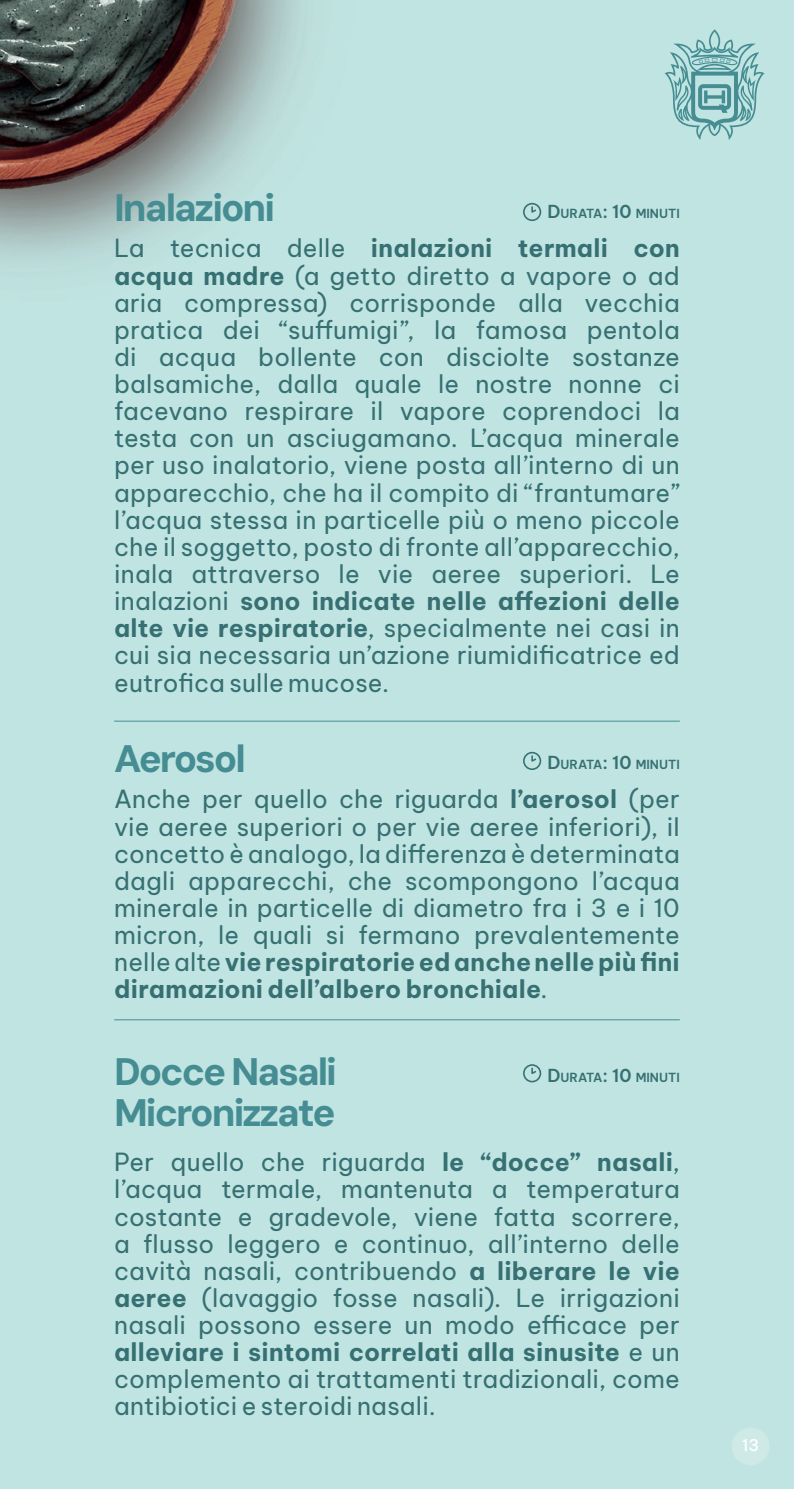
<style>
.page{position:relative;width:794px;height:1489px;background:#fff}
.page>*{position:absolute;margin:0;border:0;box-sizing:border-box;transform-origin:0 0}
.t1{font:38.15px/41.6px "DM Sans 9 pt";letter-spacing:-.055em;color:#458d92}
.t2{font:24.5px/26.9px "Be Vietnam Pro";letter-spacing:.005em;color:#377073;text-align:justify}
.t3{font:500 16.1px "Be Vietnam Pro";color:#fff}
.t4{font:600 12.25px "Be Vietnam Pro";color:#377073}
.s1{font-size:17.5px}
.s2{font-weight:700}
</style>
<div class="page">
<div style="left:0;top:0;width:794px;height:1488px;background:#c0e4e2"></div>
<img style="left:0;top:0;width:302px;height:263px">
<svg style="left:664px;top:29px;width:100px;height:111px"></svg>
<hr style="left:114px;top:720px;width:566px;height:1px;background:#458d92">
<hr style="left:114px;top:1019px;width:566px;height:1px;background:#458d92">
<svg style="left:523px;top:751px;width:19px;height:19px"></svg>
<svg style="left:523px;top:202px;width:19px;height:19px"></svg>
<svg style="left:523px;top:1064px;width:19px;height:19px"></svg>
<svg style="left:732px;top:1428px;width:37px;height:36px"></svg>
<div style="left:742px;top:1439px;width:16px;height:12px;background:#cfeae6"></div>
<h1 class="t1" style="left:114px;top:187px;width:163px">Inalazioni</h1>
<p class="t4" style="left:547px;top:203px;width:134px"><span class="s1">D</span>URATA<span class="s1">: 10</span> MINUTI</p>
<p class="t2" style="left:114px;top:232px;width:567px">La tecnica delle <span class="s2">inalazioni termali con acqua madre</span> (a getto diretto a vapore o ad aria compressa) corrisponde alla vecchia pratica dei “suffumigi”, la famosa pentola di acqua bollente con disciolte sostanze balsamiche, dalla quale le nostre nonne ci facevano respirare il vapore coprendoci la testa con un asciugamano. L’acqua minerale per uso inalatorio, viene posta all’interno di un apparecchio, che ha il compito di “frantumare” l’acqua stessa in particelle più o meno piccole che il soggetto, posto di fronte all’apparecchio, inala attraverso le vie aeree superiori. Le inalazioni <span class="s2">sono indicate nelle affezioni delle alte vie respiratorie</span>, specialmente nei casi in cui sia necessaria un’azione riumidificatrice ed eutrofica sulle mucose.</p>
<h1 class="t1" style="left:114px;top:738px;width:133px">Aerosol</h1>
<p class="t4" style="left:547px;top:754px;width:134px"><span class="s1">D</span>URATA<span class="s1">: 10</span> MINUTI</p>
<p class="t2" style="left:114px;top:783px;width:567px">Anche per quello che riguarda <span class="s2">l’aerosol</span> (per vie aeree superiori o per vie aeree inferiori), il concetto è analogo, la differenza è determinata dagli apparecchi, che scompongono l’acqua minerale in particelle di diametro fra i 3 e i 10 micron, le quali si fermano prevalentemente nelle alte <span class="s2">vie respiratorie ed anche nelle più fini diramazioni dell’albero bronchiale</span>.</p>
<h1 class="t1" style="left:114px;top:1050px;width:224px">Docce Nasali<br>Micronizzate</h1>
<p class="t4" style="left:547px;top:1066px;width:134px"><span class="s1">D</span>URATA<span class="s1">: 10</span> MINUTI</p>
<p class="t2" style="left:114px;top:1146px;width:567px">Per quello che riguarda <span class="s2">le “docce” nasali</span>, l’acqua termale, mantenuta a temperatura costante e gradevole, viene fatta scorrere, a flusso leggero e continuo, all’interno delle cavità nasali, contribuendo <span class="s2">a liberare le vie aeree</span> (lavaggio fosse nasali). Le irrigazioni nasali possono essere un modo efficace per <span class="s2">alleviare i sintomi correlati alla sinusite</span> e un complemento ai trattamenti tradizionali, come antibiotici e steroidi nasali.</p>
<p class="t3" style="left:742px;top:1431px;width:19px">13</p>
</div>
